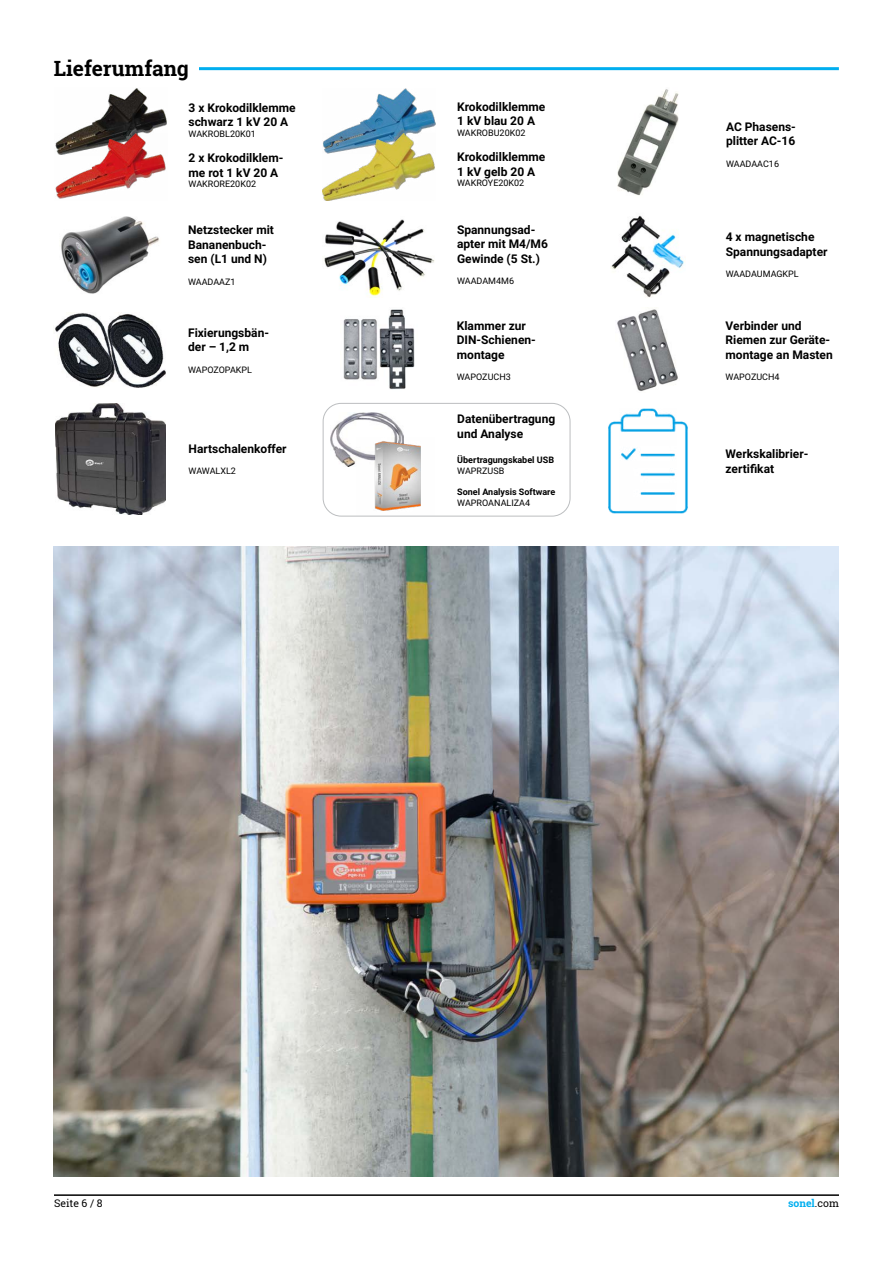
<style>
.page{position:relative;width:893px;height:1263px;background:#fff}
.page>*{position:absolute;margin:0;border:0;box-sizing:border-box;transform-origin:0 0}
.t1{font:700 21px "Roboto Slab";color:#000}
.t2{font:700 12px/14.4px "Roboto";color:#000}
.t3{font:700 10.5px "Roboto Slab";color:#00aeef}
.t4{font:10.5px "Roboto Slab";color:#000}
.t5{font:9px "Roboto";color:#000}
.t6{font:700 9px "Roboto";color:#000}
.s1{font-weight:400;color:#000}
</style>
<div class="page">
<hr style="left:54px;top:1194px;width:785px;height:2px;background:#000">
<img style="left:610px;top:215px;width:75px;height:82px">
<img style="left:324px;top:219px;width:111px;height:78px">
<img style="left:617px;top:89px;width:62px;height:107px">
<img style="left:70px;top:88px;width:97px;height:46px">
<img style="left:55px;top:134px;width:111px;height:65px">
<img style="left:617px;top:309px;width:61px;height:82px">
<img style="left:55px;top:313px;width:111px;height:75px">
<img style="left:330px;top:413px;width:73px;height:54px">
<img style="left:343px;top:309px;width:72px;height:81px">
<img style="left:356px;top:438px;width:65px;height:73px">
<img style="left:61px;top:216px;width:98px;height:78px">
<div style="left:323px;top:403px;width:247px;height:113px;border:1px solid #bcbec0;border-radius:18px"></div>
<img style="left:336px;top:88px;width:100px;height:46px">
<img style="left:323px;top:134px;width:112px;height:67px">
<img style="left:56px;top:403px;width:109px;height:112px">
<img style="left:608px;top:408px;width:80px;height:106px">
<hr style="left:199px;top:67px;width:640px;height:3px;background:#00aeef">
<img style="left:54px;top:546px;width:785px;height:630px">
<h1 class="t1" style="left:54px;top:54px;width:137px">Lieferumfang</h1>
<p class="t2" style="left:189px;top:100px;width:109px">3 x Krokodilklemme schwarz 1 kV 20 A</p>
<p class="t5" style="left:189px;top:127px;width:69px">WAKROBL20K01</p>
<p class="t2" style="left:189px;top:150px;width:96px">2 x Krokodilklem&shy;me rot 1 kV 20 A</p>
<p class="t5" style="left:189px;top:178px;width:69px">WAKRORE20K02</p>
<p class="t2" style="left:188px;top:222px;width:87px">Netzstecker mit<br>Bananenbuch&shy;sen (L1 und N)</p>
<p class="t5" style="left:188px;top:275px;width:49px">WAADAAZ1</p>
<p class="t2" style="left:188px;top:325px;width:82px">Fixierungsbän&shy;der – 1,2 m</p>
<p class="t5" style="left:188px;top:363px;width:65px">WAPOZOPAKPL</p>
<p class="t2" style="left:189px;top:441px;width:100px">Hartschalenkoffer</p>
<p class="t5" style="left:189px;top:465px;width:49px">WAWALXL2</p>
<p class="t2" style="left:457px;top:99px;width:90px">Krokodilklemme<br>1 kV blau 20 A</p>
<p class="t5" style="left:457px;top:127px;width:70px">WAKROBU20K02</p>
<p class="t2" style="left:457px;top:149px;width:90px">Krokodilklemme<br>1 kV gelb 20 A</p>
<p class="t5" style="left:457px;top:177px;width:69px">WAKROYE20K02</p>
<p class="t2" style="left:457px;top:222px;width:92px">Spannungsad&shy;apter mit M4/M6<br>Gewinde (5 St.)</p>
<p class="t5" style="left:457px;top:275px;width:59px">WAADAM4M6</p>
<p class="t2" style="left:457px;top:318px;width:81px">Klammer zur<br>DIN-Schienen&shy;montage</p>
<p class="t5" style="left:457px;top:371px;width:55px">WAPOZUCH3</p>
<p class="t2" style="left:457px;top:411px;width:99px">Datenübertragung und Analyse</p>
<p class="t6" style="left:457px;top:453px;width:98px">Übertragungskabel USB</p>
<p class="t5" style="left:457px;top:464px;width:49px">WAPRZUSB</p>
<p class="t6" style="left:457px;top:486px;width:100px">Sonel Analysis Software</p>
<p class="t5" style="left:457px;top:496px;width:74px">WAPROANALIZA4</p>
<p class="t2" style="left:726px;top:119px;width:71px">AC Phasens&shy;plitter AC-16</p>
<p class="t5" style="left:726px;top:157px;width:55px">WAADAAC16</p>
<p class="t2" style="left:726px;top:229px;width:103px">4 x magnetische<br>Spannungsadapter</p>
<p class="t5" style="left:726px;top:268px;width:75px">WAADAUMAGKPL</p>
<p class="t2" style="left:726px;top:318px;width:109px">Verbinder und<br>Riemen zur Geräte&shy;montage an Masten</p>
<p class="t5" style="left:726px;top:371px;width:55px">WAPOZUCH4</p>
<p class="t2" style="left:726px;top:446px;width:84px">Werkskalibrier&shy;zertifikat</p>
<p class="t4" style="left:54px;top:1196px;width:50px">Seite 6 / 8</p>
<p class="t3" style="left:788px;top:1196px;width:52px">sonel<span class="s1">.com</span></p>
</div>
